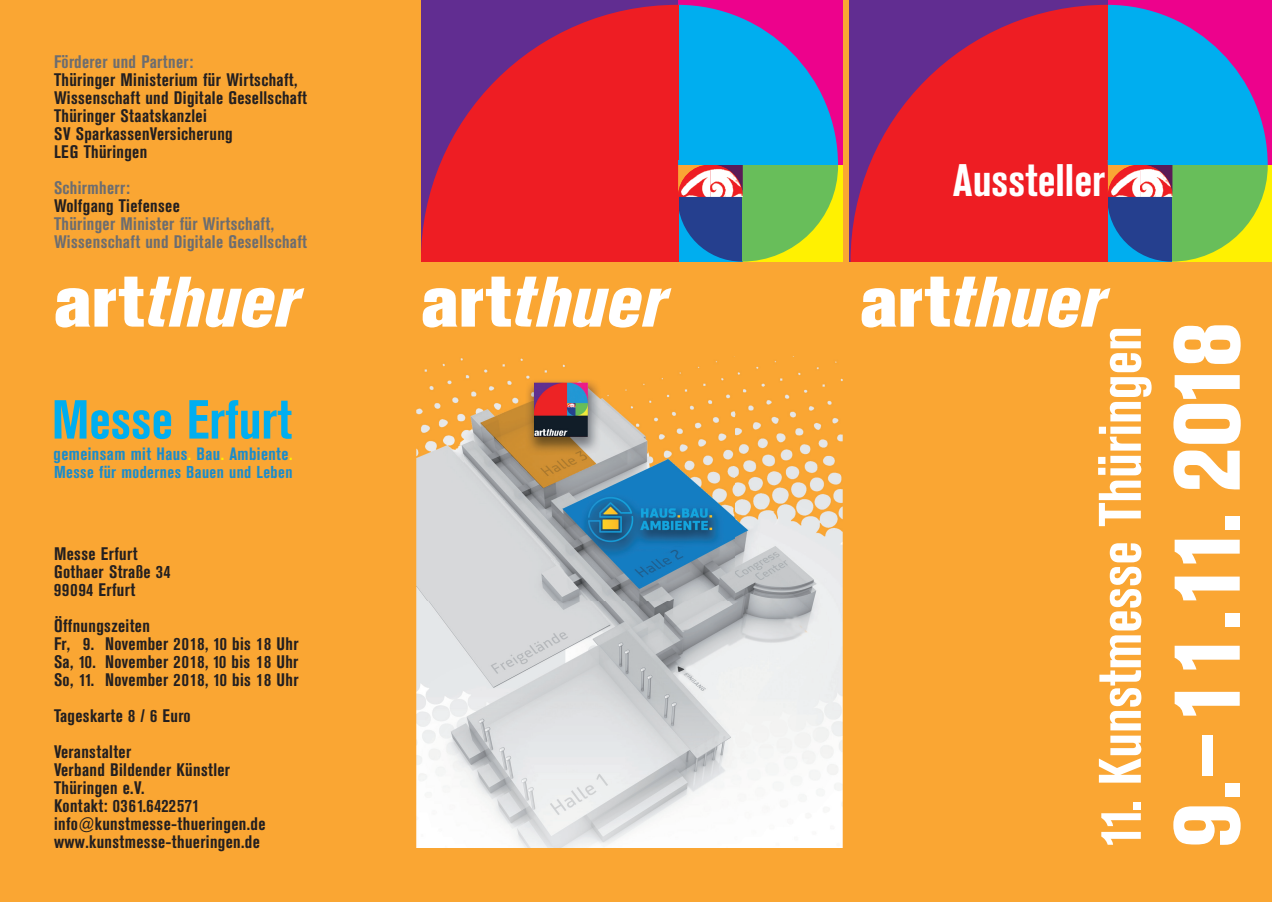
<style>
.page{position:relative;width:1272px;height:902px;background:#fff}
.page>*{position:absolute;margin:0;border:0;box-sizing:border-box;transform-origin:0 0}
.t1{font:800 condensed 92.1px "Akzidenz Grotesk BE";letter-spacing:-.065em;color:#fff}
.t2{font:italic 800 condensed 70.65px "Akzidenz Grotesk BE";color:#fff}
.t3{font:700 condensed 59.4px "Akzidenz Grotesk BE";color:#fff}
.t4{font:700 condensed 54.3px "Akzidenz Grotesk BE";color:#00aeef}
.t5{font:700 condensed 45.15px "Akzidenz Grotesk BE";color:#fff}
.t6{font:700 condensed 18px/18px "Akzidenz Grotesk BE";letter-spacing:.02em;color:#231f20}
.t7{font:700 condensed 18px/18px "Akzidenz Grotesk BE";letter-spacing:.02em;color:#6c6d70}
.t8{font:700 condensed 17.7px "Akzidenz Grotesk BE";letter-spacing:.025em;color:#1a8ccb}
.t9{font:700 condensed 17.1px "Akzidenz Grotesk BE";letter-spacing:.025em;color:#1a8ccb}
.s1{font-style:normal;font-stretch:normal}
.s2{color:#fff101}
</style>
<div class="page">
<div style="left:0;top:0;width:1271px;height:901px;background:#faa633"></div>
<div style="left:1172px;top:164px;width:99px;height:97px;background:#fff101"></div>
<div style="left:742px;top:164px;width:100px;height:97px;background:#fff101"></div>
<div style="left:1107px;top:0;width:164px;height:164px;background:#ed028c"></div>
<div style="left:678px;top:0;width:164px;height:164px;background:#ed028c"></div>
<div style="left:849px;top:0;width:258px;height:261px;background:#612d91"></div>
<svg style="left:850px;top:5px;width:257px;height:256px;fill:#ee1d23"></svg>
<svg style="left:421px;top:5px;width:257px;height:256px;background:#cf203a"></svg>
<svg style="left:1107px;top:5px;width:160px;height:256px"></svg>
<img style="left:1092px;top:160px;width:80px;height:37px">
<img style="left:1141px;top:164px;width:31px;height:30px">
<svg style="left:678px;top:5px;width:160px;height:256px"></svg>
<img style="left:663px;top:160px;width:79px;height:37px">
<img style="left:712px;top:164px;width:30px;height:30px">
<img style="left:417px;top:356px;width:425px;height:491px">
<p class="t7" style="left:54px;top:52px;width:141px">Förderer und Partner:</p>
<p class="t6" style="left:54px;top:70px;width:255px">Thüringer Ministerium für Wirtschaft,<br>Wissenschaft und Digitale Gesellschaft<br>Thüringer Staatskanzlei<br>SV SparkassenVersicherung<br>LEG Thüringen</p>
<p class="t7" style="left:54px;top:178px;width:77px">Schirmherr:</p>
<p class="t6" style="left:54px;top:196px;width:127px">Wolfgang Tiefensee</p>
<p class="t7" style="left:54px;top:214px;width:255px">Thüringer Minister für Wirtschaft,<br>Wissenschaft und Digitale Gesellschaft</p>
<h3 class="t5" style="left:952px;top:155px;width:154px">Aussteller</h3>
<h2 class="t2" style="left:54px;top:263px;width:244px"><span class="s1">art</span>thuer</h2>
<h2 class="t2" style="left:421px;top:263px;width:244px"><span class="s1">art</span>thuer</h2>
<h2 class="t2" style="left:860px;top:263px;width:244px"><span class="s1">art</span>thuer</h2>
<h3 class="t3" style="left:1086px;top:847px;width:523px;rotate:-90deg">11. Kunstmesse Thüringen</h3>
<h1 class="t1" style="left:1154px;top:847px;width:528px;rotate:-90deg">9.–11.11. 2018</h1>
<h3 class="t4" style="left:52px;top:388px;width:242px">Messe Erfurt</h3>
<p class="t8" style="left:54px;top:443px;width:240px">gemeinsam mit Haus<span class="s2">.</span> Bau<span class="s2">.</span> Ambiente<span class="s2">.</span></p>
<p class="t9" style="left:54px;top:462px;width:240px">Messe für modernes Bauen und Leben</p>
<p class="t6" style="left:54px;top:544px;width:118px">Messe Erfurt<br>Gothaer Straße 34<br>99094 Erfurt</p>
<p class="t6" style="left:54px;top:616px;width:246px">Öffnungszeiten<br>Fr, 9. November 2018, 10 bis 18 Uhr<br>Sa, 10. November 2018, 10 bis 18 Uhr<br>So, 11. November 2018, 10 bis 18 Uhr</p>
<p class="t6" style="left:54px;top:697px;width:138px;line-height:36px">Tageskarte 8 / 6 Euro<br>Veranstalter</p>
<p class="t6" style="left:54px;top:760px;width:213px">Verband Bildender Künstler<br>Thüringen e.V.<br>Kontakt: 0361.6422571 info@kunstmesse-thueringen.de www.kunstmesse-thueringen.de</p>
</div>
